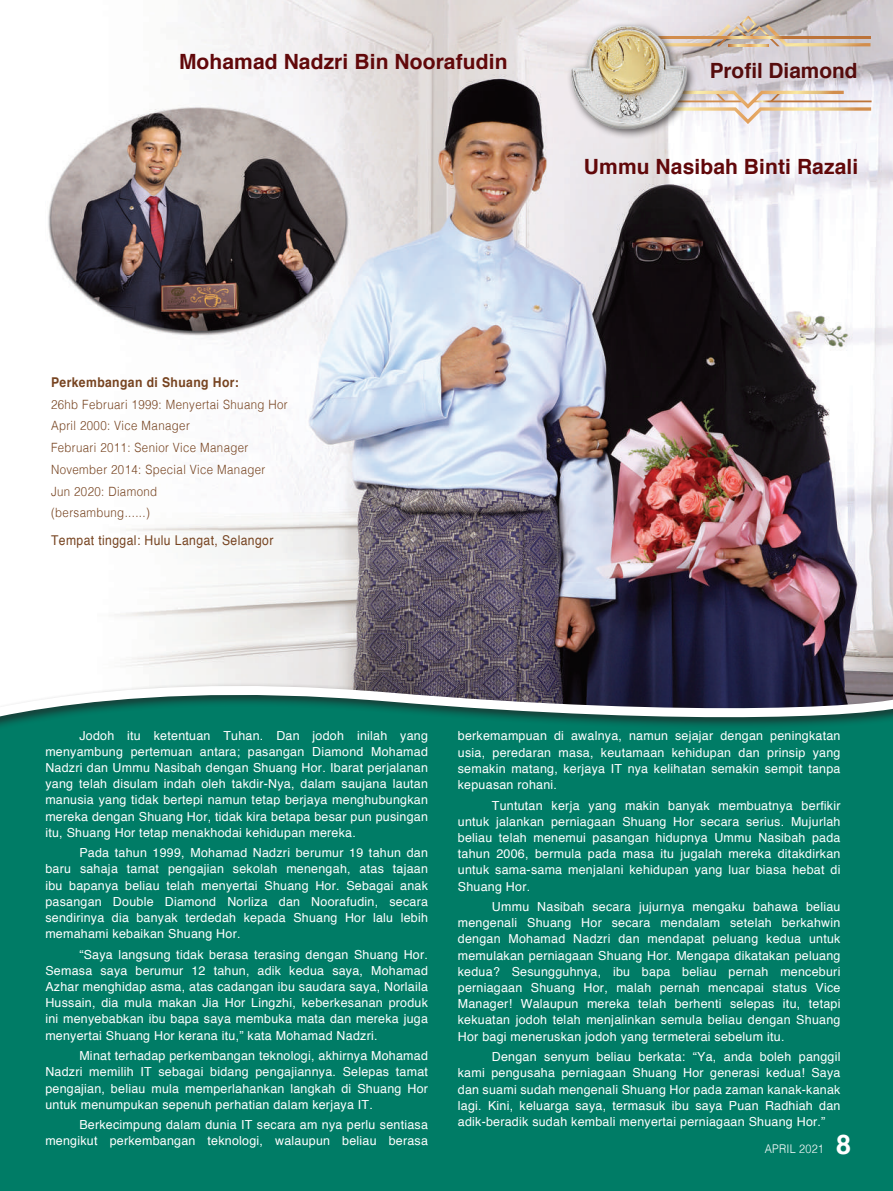
<style>
.page{position:relative;width:893px;height:1191px;background:#fff}
.page>*{position:absolute;margin:0;border:0;box-sizing:border-box;transform-origin:0 0}
.t1{font:700 27px "Helvetica";color:#fff}
.t2{font:700 21px "Helvetica";letter-spacing:.005em;color:#61080a}
.t3{font:700 21px "Helvetica";color:#560c0d}
.t4{font:13.5px "Helvetica";letter-spacing:.035em;color:#774421;scale:.9 1}
.t5{font:700 13.5px "Helvetica";letter-spacing:.035em;color:#774421;scale:.9 1}
.t6{font:300 12.75px/21.8px "Helvetica";letter-spacing:.035em;color:#774421;scale:.9 1}
.t7{font:12.45px/16.2px "Helvetica";letter-spacing:.02em;color:#fff;text-align:justify}
.t8{font:300 12px "Helvetica";letter-spacing:.02em;color:#fff;scale:.9 1}
</style>
<div class="page">
<img style="left:48px;top:0;width:845px;height:671px">
<div style="left:0;top:744px;width:893px;height:447px;background:#007c66"></div>
<svg style="left:697px;top:91px;width:175px;height:33px"></svg>
<svg style="left:626px;top:16px;width:244px;height:30px;background:#cfc0b6"></svg>
<svg style="left:697px;top:37px;width:173px;height:1px"></svg>
<div style="left:566px;top:22px;width:131px;height:117px;background:#231f20;opacity:.75"></div>
<img style="left:570px;top:27px;width:125px;height:109px">
<div style="left:0;top:682px;width:893px;height:62px;background:#007c66"></div>
<svg style="left:0;top:671px;width:893px;height:55px"></svg>
<h2 class="t2" style="left:179px;top:45px;width:330px">Mohamad Nadzri Bin Noorafudin</h2>
<h2 class="t3" style="left:710px;top:54px;width:149px">Profil Diamond</h2>
<h2 class="t2" style="left:584px;top:149px;width:276px">Ummu Nasibah Binti Razali</h2>
<p class="t5" style="left:51px;top:371px;width:210px">Perkembangan di Shuang Hor:</p>
<p class="t6" style="left:51px;top:392px;width:265px">26hb Februari 1999: Menyertai Shuang Hor<br>April 2000: Vice Manager<br>Februari 2011: Senior Vice Manager<br>November 2014: Special Vice Manager<br>Jun 2020: Diamond<br>(bersambung......)</p>
<p class="t4" style="left:51px;top:530px;width:249px">Tempat tinggal: Hulu Langat, Selangor</p>
<p class="t7" style="left:45px;top:727px;width:384px;text-indent:34px">Jodoh itu ketentuan Tuhan. Dan jodoh inilah yang menyambung pertemuan antara; pasangan Diamond Mohamad Nadzri dan Ummu Nasibah dengan Shuang Hor. Ibarat perjalanan yang telah disulam indah oleh takdir-Nya, dalam saujana lautan manusia yang tidak bertepi namun tetap berjaya menghubungkan mereka dengan Shuang Hor, tidak kira betapa besar pun pusingan itu, Shuang Hor tetap menakhodai kehidupan mereka.</p>
<p class="t7" style="left:45px;top:845px;width:384px;text-indent:34px">Pada tahun 1999, Mohamad Nadzri berumur 19 tahun dan baru sahaja tamat pengajian sekolah menengah, atas tajaan ibu bapanya beliau telah menyertai Shuang Hor. Sebagai anak pasangan Double Diamond Norliza dan Noorafudin, secara sendirinya dia banyak terdedah kepada Shuang Hor lalu lebih memahami kebaikan Shuang Hor.</p>
<p class="t7" style="left:45px;top:946px;width:384px;text-indent:34px">“Saya langsung tidak berasa terasing dengan Shuang Hor.<br>Semasa saya berumur 12 tahun, adik kedua saya, Mohamad Azhar menghidap asma, atas cadangan ibu saudara saya, Norlaila Hussain, dia mula makan Jia Hor Lingzhi, keberkesanan produk ini menyebabkan ibu bapa saya membuka mata dan mereka juga menyertai Shuang Hor kerana itu,” kata Mohamad Nadzri.</p>
<p class="t7" style="left:45px;top:1048px;width:384px;text-indent:34px">Minat terhadap perkembangan teknologi, akhirnya Mohamad Nadzri memilih IT sebagai bidang pengajiannya. Selepas tamat pengajian, beliau mula memperlahankan langkah di Shuang Hor untuk menumpukan sepenuh perhatian dalam kerjaya IT.</p>
<p class="t7" style="left:45px;top:1117px;width:384px;text-align:right">Berkecimpung dalam dunia IT secara am nya perlu sentiasa mengikut perkembangan teknologi, walaupun beliau berasa</p>
<p class="t7" style="left:458px;top:728px;width:384px">berkemampuan di awalnya, namun sejajar dengan peningkatan usia, peredaran masa, keutamaan kehidupan dan prinsip yang semakin matang, kerjaya IT nya kelihatan semakin sempit tanpa kepuasan rohani.</p>
<p class="t7" style="left:458px;top:797px;width:384px;text-indent:34px">Tuntutan kerja yang makin banyak membuatnya berfikir untuk jalankan perniagaan Shuang Hor secara serius. Mujurlah beliau telah menemui pasangan hidupnya Ummu Nasibah pada tahun 2006, bermula pada masa itu jugalah mereka ditakdirkan untuk sama-sama menjalani kehidupan yang luar biasa hebat di Shuang Hor.</p>
<p class="t7" style="left:458px;top:899px;width:384px;text-indent:34px">Ummu Nasibah secara jujurnya mengaku bahawa beliau mengenali Shuang Hor secara mendalam setelah berkahwin dengan Mohamad Nadzri dan mendapat peluang kedua untuk memulakan perniagaan Shuang Hor. Mengapa dikatakan peluang kedua? Sesungguhnya, ibu bapa beliau pernah menceburi perniagaan Shuang Hor, malah pernah mencapai status Vice Manager! Walaupun mereka telah berhenti selepas itu, tetapi kekuatan jodoh telah menjalinkan semula beliau dengan Shuang Hor bagi meneruskan jodoh yang termeterai sebelum itu.</p>
<p class="t7" style="left:458px;top:1049px;width:384px;text-indent:34px">Dengan senyum beliau berkata: “Ya, anda boleh panggil kami pengusaha perniagaan Shuang Hor generasi kedua! Saya dan suami sudah mengenali Shuang Hor pada zaman kanak-kanak lagi. Kini, keluarga saya, termasuk ibu saya Puan Radhiah dan adik-beradik sudah kembali menyertai perniagaan Shuang Hor.”</p>
<p class="t8" style="left:765px;top:1138px;width:67px">APRIL 2021</p>
<h1 class="t1" style="left:836px;top:1122px;width:17px">8</h1>
</div>
